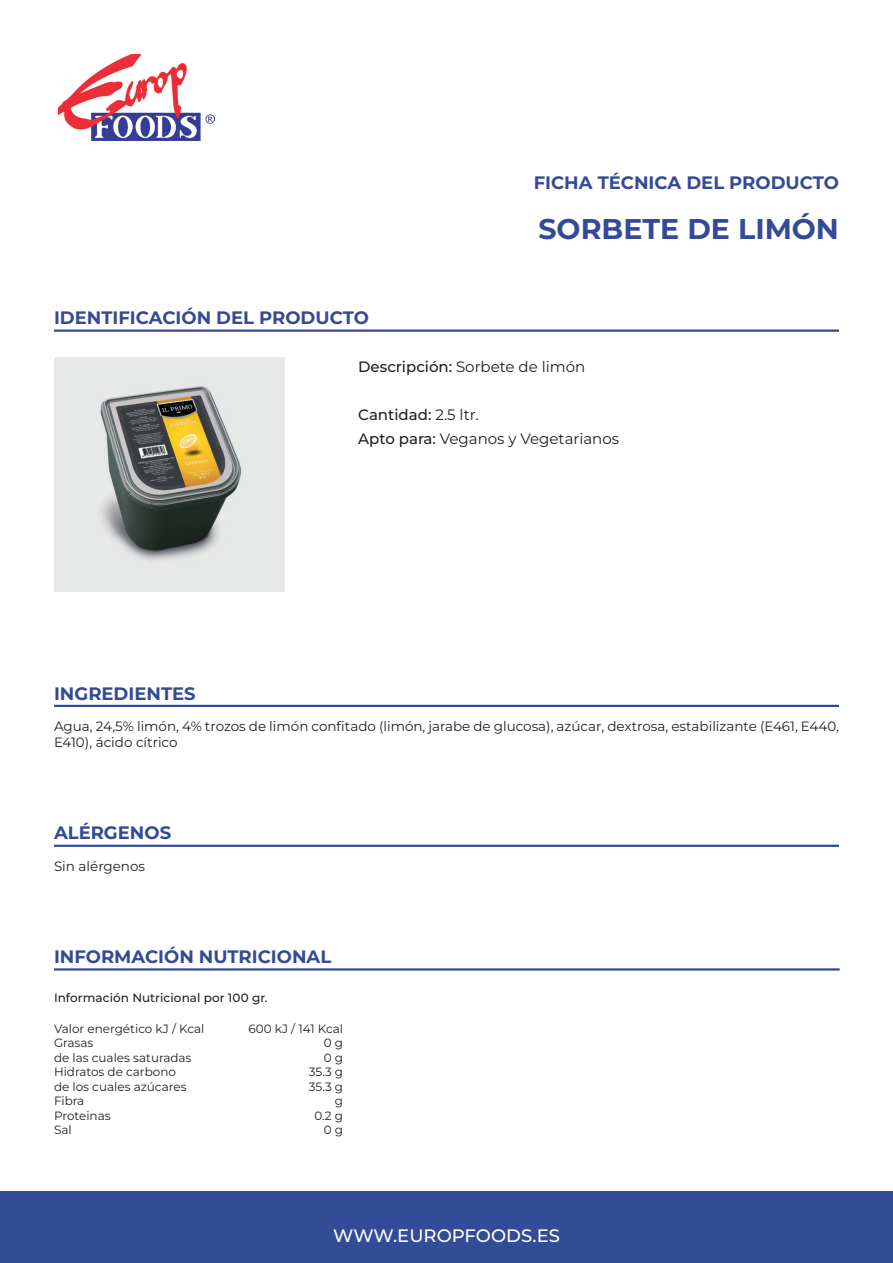
<style>
.page{position:relative;width:893px;height:1263px;background:#fff}
.page>*{position:absolute;margin:0;border:0;box-sizing:border-box;transform-origin:0 0}
.t1{font:700 28.5px "Montserrat";color:#344a96}
.t2{font:700 18px "Montserrat";color:#344a96}
.t3{font:500 18px "Montserrat";color:#fff}
.t4{font:15px/24px "Montserrat";color:#231f20}
.t5{font:13.5px/16.2px "Montserrat";color:#231f20}
.t6{font:12px "Montserrat";color:#231f20}
.t7{font:500 12px "Montserrat";letter-spacing:.005em;color:#231f20}
.s1{font-weight:500}
</style>
<div class="page">
<img style="left:54px;top:358px;width:230px;height:233px">
<img style="left:58px;top:54px;width:156px;height:87px">
<hr style="left:54px;top:845px;width:785px;height:2px;background:#344a96">
<hr style="left:54px;top:968px;width:786px;height:2px;background:#344a96">
<hr style="left:54px;top:705px;width:785px;height:2px;background:#344a96">
<hr style="left:54px;top:329px;width:785px;height:3px;background:#344a96">
<div style="left:0;top:1191px;width:893px;height:72px;background:#344b97"></div>
<h2 class="t2" style="left:534px;top:170px;width:307px">FICHA TÉCNICA DEL PRODUCTO</h2>
<h2 class="t2" style="left:54px;top:306px;width:316px">IDENTIFICACIÓN DEL PRODUCTO</h2>
<h1 class="t1" style="left:538px;top:209px;width:302px">SORBETE DE LIMÓN</h1>
<p class="t4" style="left:358px;top:354px;width:229px"><span class="s1">Descripción:</span> Sorbete de limón</p>
<p class="t4" style="left:358px;top:402px;width:262px"><span class="s1">Cantidad:</span> 2.5 ltr.<br><span class="s1">Apto para:</span> Veganos y Vegetarianos</p>
<h2 class="t2" style="left:54px;top:681px;width:143px">INGREDIENTES</h2>
<p class="t5" style="left:54px;top:718px;width:786px">Agua, 24,5% limón, 4% trozos de limón confitado (limón, jarabe de glucosa), azúcar, dextrosa, estabilizante (E461, E440,<br>E410), ácido cítrico</p>
<h2 class="t2" style="left:54px;top:821px;width:119px">ALÉRGENOS</h2>
<p class="t5" style="left:54px;top:857px;width:93px">Sin alérgenos</p>
<h2 class="t2" style="left:54px;top:945px;width:279px">INFORMACIÓN NUTRICIONAL</h2>
<p class="t7" style="left:54px;top:990px;width:215px">Información Nutricional por 100 gr.</p>
<p class="t6" style="left:54px;top:1021px;width:152px">Valor energético kJ / Kcal</p>
<p class="t6" style="left:249px;top:1021px;width:96px">600 kJ / 141 Kcal</p>
<p class="t6" style="left:54px;top:1035px;width:41px">Grasas</p>
<p class="t6" style="left:324px;top:1035px;width:21px">0 g</p>
<p class="t6" style="left:54px;top:1050px;width:139px">de las cuales saturadas</p>
<p class="t6" style="left:324px;top:1050px;width:21px">0 g</p>
<p class="t6" style="left:54px;top:1064px;width:123px">Hidratos de carbono</p>
<p class="t6" style="left:309px;top:1064px;width:36px">35.3 g</p>
<p class="t6" style="left:54px;top:1078px;width:134px">de los cuales azúcares</p>
<p class="t6" style="left:309px;top:1078px;width:36px">35.3 g</p>
<p class="t6" style="left:54px;top:1093px;width:32px">Fibra</p>
<p class="t6" style="left:335px;top:1093px;width:10px">g</p>
<p class="t6" style="left:54px;top:1107px;width:58px">Proteinas</p>
<p class="t6" style="left:314px;top:1107px;width:30px">0.2 g</p>
<p class="t6" style="left:54px;top:1122px;width:19px">Sal</p>
<p class="t6" style="left:324px;top:1122px;width:21px">0 g</p>
<h2 class="t3" style="left:333px;top:1224px;width:228px">WWW.EUROPFOODS.ES</h2>
</div>
